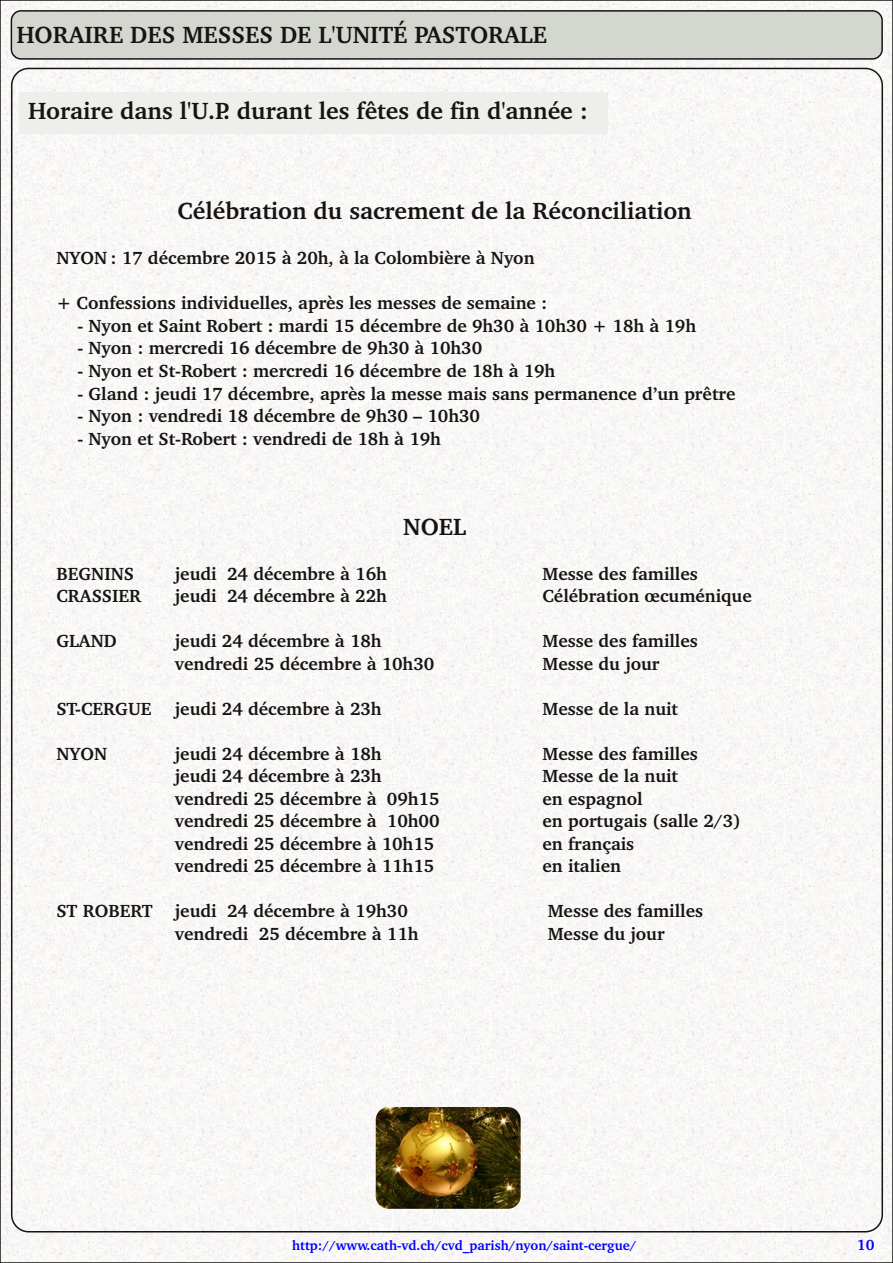
<style>
.page{position:relative;width:893px;height:1263px;background:#f8f7f6}
.page>*{position:absolute;margin:0;border:0;box-sizing:border-box;transform-origin:0 0}
.t1{font:700 24px "Charter BT";color:#161413}
.t2{font:700 18px "Charter BT";color:#161413}
.t3{font:700 15px "Charter BT";color:#00f}
.t4{font:700 13.5px "Charter BT";color:#00f}
</style>
<div class="page">
<div style="left:11px;top:11px;width:871px;height:48px;background:#d4d7d0;border-radius:10px"></div>
<div style="left:11px;top:10px;width:872px;height:50px;border:2px solid #161413;border-radius:10px"></div>
<div style="left:19px;top:93px;width:589px;height:41px;background:#eeeeed"></div>
<img style="left:376px;top:1107px;width:145px;height:102px;border-radius:13px">
<h1 class="t1" style="left:16px;top:25px;width:532px">HORAIRE DES MESSES DE L'UNITÉ PASTORALE</h1>
<h1 class="t1" style="left:28px;top:101px;width:561px">Horaire dans l'U.P. durant les fêtes de fin d'année :</h1>
<h1 class="t1" style="left:178px;top:202px;width:516px">Célébration du sacrement de la Réconciliation</h1>
<p class="t2" style="left:56px;top:251px;width:480px">NYON : 17 décembre 2015 à 20h, à la Colombière à Nyon</p>
<p class="t2" style="left:56px;top:296px;width:492px">+ Confessions individuelles, après les messes de semaine :</p>
<p class="t2" style="left:77px;top:319px;width:620px">- Nyon et Saint Robert : mardi 15 décembre de 9h30 à 10h30 + 18h à 19h</p>
<p class="t2" style="left:77px;top:341px;width:406px">- Nyon : mercredi 16 décembre de 9h30 à 10h30</p>
<p class="t2" style="left:77px;top:364px;width:479px">- Nyon et St-Robert : mercredi 16 décembre de 18h à 19h</p>
<p class="t2" style="left:77px;top:386px;width:660px">- Gland : jeudi 17 décembre, après la messe mais sans permanence d’un prêtre</p>
<p class="t2" style="left:77px;top:409px;width:404px">- Nyon : vendredi 18 décembre de 9h30 – 10h30</p>
<p class="t2" style="left:77px;top:431px;width:365px">- Nyon et St-Robert : vendredi de 18h à 19h</p>
<h1 class="t1" style="left:403px;top:517px;width:64px">NOEL</h1>
<p class="t2" style="left:56px;top:566px;width:79px">BEGNINS</p>
<p class="t2" style="left:175px;top:566px;width:213px">jeudi 24 décembre à 16h</p>
<p class="t2" style="left:542px;top:566px;width:157px">Messe des familles</p>
<p class="t2" style="left:56px;top:589px;width:86px">CRASSIER</p>
<p class="t2" style="left:175px;top:589px;width:213px">jeudi 24 décembre à 22h</p>
<p class="t2" style="left:542px;top:589px;width:211px">Célébration œcuménique</p>
<p class="t2" style="left:56px;top:634px;width:62px">GLAND</p>
<p class="t2" style="left:175px;top:634px;width:208px">jeudi 24 décembre à 18h</p>
<p class="t2" style="left:542px;top:634px;width:157px">Messe des familles</p>
<p class="t2" style="left:175px;top:656px;width:261px">vendredi 25 décembre à 10h30</p>
<p class="t2" style="left:542px;top:656px;width:118px">Messe du jour</p>
<p class="t2" style="left:56px;top:701px;width:97px">ST-CERGUE</p>
<p class="t2" style="left:175px;top:701px;width:208px">jeudi 24 décembre à 23h</p>
<p class="t2" style="left:542px;top:701px;width:137px">Messe de la nuit</p>
<p class="t2" style="left:56px;top:746px;width:52px">NYON</p>
<p class="t2" style="left:175px;top:746px;width:208px">jeudi 24 décembre à 18h</p>
<p class="t2" style="left:542px;top:746px;width:157px">Messe des familles</p>
<p class="t2" style="left:175px;top:769px;width:208px">jeudi 24 décembre à 23h</p>
<p class="t2" style="left:542px;top:769px;width:137px">Messe de la nuit</p>
<p class="t2" style="left:175px;top:791px;width:266px">vendredi 25 décembre à 09h15</p>
<p class="t2" style="left:542px;top:791px;width:102px">en espagnol</p>
<p class="t2" style="left:175px;top:814px;width:266px">vendredi 25 décembre à 10h00</p>
<p class="t2" style="left:542px;top:814px;width:200px">en portugais (salle 2/3)</p>
<p class="t2" style="left:175px;top:836px;width:261px">vendredi 25 décembre à 10h15</p>
<p class="t2" style="left:542px;top:836px;width:93px">en français</p>
<p class="t2" style="left:175px;top:859px;width:261px">vendredi 25 décembre à 11h15</p>
<p class="t2" style="left:542px;top:859px;width:80px">en italien</p>
<p class="t2" style="left:56px;top:904px;width:353px">ST ROBERT jeudi 24 décembre à 19h30</p>
<p class="t2" style="left:548px;top:904px;width:157px">Messe des familles</p>
<p class="t2" style="left:175px;top:926px;width:245px">vendredi 25 décembre à 11h</p>
<p class="t2" style="left:548px;top:926px;width:118px">Messe du jour</p>
<p class="t4" style="left:292px;top:1240px;width:346px">http://www.cath-vd.ch/cvd_parish/nyon/saint-cergue/</p>
<p class="t3" style="left:857px;top:1239px;width:19px">10</p>
</div>
